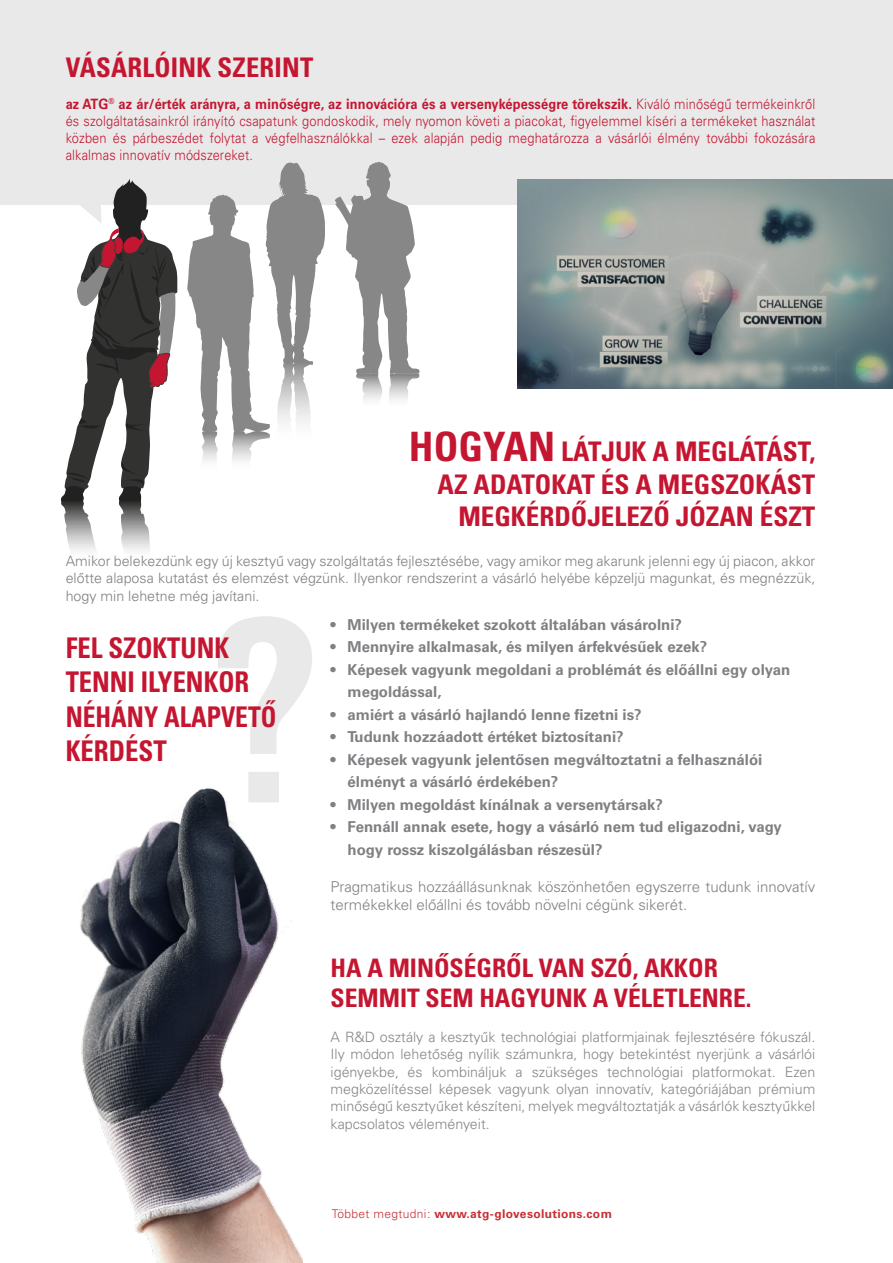
<style>
.page{position:relative;width:893px;height:1263px;background:#fff}
.page>*{position:absolute;margin:0;border:0;box-sizing:border-box;transform-origin:0 0}
.t1{font:700 condensed 255px "Univers";color:#e9e9e9}
.t2{font:700 condensed 28.5px "Univers LT Pro";color:#c51631;scale:.93 1}
.t3{font:700 condensed 28.5px "Univers LT Pro";color:#c51631;scale:.9 1}
.t4{font:700 condensed 28.5px "Univers LT Pro";color:#c51631;scale:.94 1}
.t5{font:700 condensed 27px/32.4px "Univers LT Pro";color:#c51631;text-align:right}
.t6{font:700 condensed 25.5px "Univers LT Pro";color:#c51631}
.t7{font:700 15px/22.5px "Univers LT Pro 65";color:#807f83}
.t8{font:300 15px/18px "Univers LT Pro 45";color:#807f83}
.t9{font:300 14.25px/17.1px "Univers LT Pro 45";letter-spacing:.01em;color:#c51631;text-align:justify;scale:.9 1}
.t10{font:300 14.25px/17.2px "Univers LT Pro 45";color:#878686;text-align:justify}
.t11{font:300 14.25px/17.5px "Univers LT Pro 45";color:#807f83;text-align:justify}
.t12{font:700 12px "Univers LT Pro 65";letter-spacing:.03em;color:#c72f35}
.s1{font-family:"Univers LT Pro 65";font-weight:700}
.s2{font-size:40.5px}
.s3{font-family:"Univers LT Pro 45";font-weight:300}
</style>
<div class="page">
<div style="left:0;top:0;width:893px;height:204px;background:#e9e9e9"></div>
<img style="left:80px;top:788px;width:222px;height:475px">
<img style="left:517px;top:180px;width:376px;height:209px">
<svg style="left:187px;top:162px;width:138px;height:299px"></svg>
<svg style="left:335px;top:162px;width:85px;height:238px"></svg>
<svg style="left:61px;top:179px;width:117px;height:372px"></svg>
<p class="t5" style="left:66px;top:51px;width:249px">VÁSÁRLÓINK SZERINT</p>
<p class="t9" style="left:66px;top:95px;width:834px"><span class="s1">az ATG</span><sup>®</sup> <span class="s1">az ár/érték arányra, a minőségre, az innovációra és a versenyképességre törekszik.</span> Kiváló minőségű termékeinkről és szolgáltatásainkról irányító csapatunk gondoskodik, mely nyomon követi a piacokat, figyelemmel kíséri a termékeket használat közben és párbeszédet folytat a végfelhasználókkal – ezek alapján pedig meghatározza a vásárlói élmény további fokozására alkalmas innovatív módszereket.</p>
<p class="t5" style="left:409px;top:435px;width:408px"><span class="s2">HOGYAN</span> LÁTJUK A MEGLÁTÁST,</p>
<p class="t5" style="left:438px;top:468px;width:379px">AZ ADATOKAT ÉS A MEGSZOKÁST<br>MEGKÉRDŐJELEZŐ JÓZAN ÉSZT</p>
<p class="t11" style="left:66px;top:552px;width:751px">Amikor belekezdünk egy új kesztyű vagy szolgáltatás fejlesztésébe, vagy amikor meg akarunk jelenni egy új piacon, akkor előtte alaposa kutatást és elemzést végzünk. Ilyenkor rendszerint a vásárló helyébe képzeljü magunkat, és megnézzük, hogy min lehetne még javítani.</p>
<p class="t2" style="left:66px;top:631px;width:177px">FEL SZOKTUNK</p>
<p class="t2" style="left:66px;top:665px;width:199px">TENNI ILYENKOR</p>
<p class="t3" style="left:66px;top:699px;width:236px">NÉHÁNY ALAPVETŐ</p>
<p class="t4" style="left:66px;top:733px;width:109px">KÉRDÉST</p>
<p class="t1" style="left:208px;top:555px;width:115px">?</p>
<p class="t7" style="left:331px;top:613px;width:353px">• Milyen termékeket szokott általában vásárolni?</p>
<p class="t7" style="left:331px;top:636px;width:378px">• Mennyire alkalmasak, és milyen árfekvésűek ezek?</p>
<p class="t7" style="left:348px;top:658px;width:444px;text-indent:-17px">• Képesek vagyunk megoldani a problémát és előállni egy olyan megoldással,</p>
<p class="t7" style="left:331px;top:703px;width:313px">• amiért a vásárló hajlandó lenne fizetni is?</p>
<p class="t7" style="left:331px;top:726px;width:295px">• Tudunk hozzáadott értéket biztosítani?</p>
<p class="t7" style="left:348px;top:748px;width:416px;text-indent:-17px">• Képesek vagyunk jelentősen megváltoztatni a felhasználói élményt a vásárló érdekében?</p>
<p class="t7" style="left:331px;top:793px;width:334px">• Milyen megoldást kínálnak a versenytársak?</p>
<p class="t7" style="left:348px;top:816px;width:436px;text-indent:-17px">• Fennáll annak esete, hogy a vásárló nem tud eligazodni, vagy hogy rossz kiszolgálásban részesül?</p>
<p class="t8" style="left:331px;top:878px;width:486px">Pragmatikus hozzáállásunknak köszönhetően egyszerre tudunk innovatív termékekkel előállni és tovább növelni cégünk sikerét.</p>
<p class="t6" style="left:331px;top:952px;width:389px">HA A MINŐSÉGRŐL VAN SZÓ, AKKOR</p>
<p class="t6" style="left:331px;top:982px;width:422px">SEMMIT SEM HAGYUNK A VÉLETLENRE.</p>
<p class="t10" style="left:331px;top:1028px;width:486px">A R&amp;D osztály a kesztyűk technológiai platformjainak fejlesztésére fókuszál.<br>Ily módon lehetőség nyílik számunkra, hogy betekintést nyerjünk a vásárlói igényekbe, és kombináljuk a szükséges technológiai platformokat. Ezen megközelítéssel képesek vagyunk olyan innovatív, kategóriájában prémium minőségű kesztyűket készíteni, melyek megváltoztatják a vásárlók kesztyűkkel kapcsolatos véleményeit.</p>
<p class="t12" style="left:332px;top:1206px;width:282px"><span class="s3">Többet megtudni:</span> www.atg-glovesolutions.com</p>
</div>
